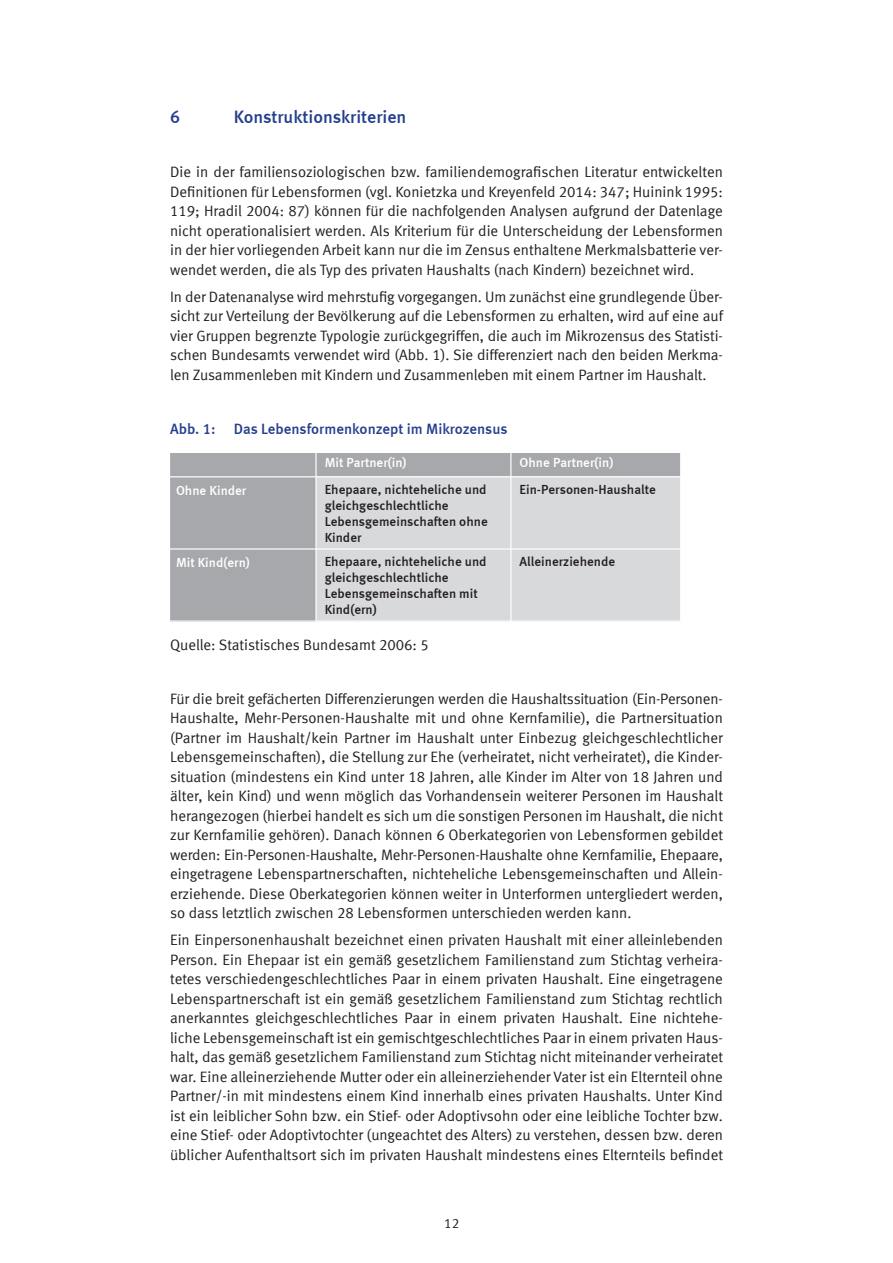
<style>
.page{position:relative;width:893px;height:1263px;background:#fff}
.page>*{position:absolute;margin:0;border:0;box-sizing:border-box;transform-origin:0 0}
.t1{font:18px "Meta Medium LF";color:#253f8e}
.t2{font:15px/19.5px "Meta Normal LF";color:#231f20;text-align:justify}
.t3{font:15px "Meta Medium LF";color:#253f8e}
.t4{font:13.5px "Meta Normal LF";color:#231f20}
.t5{font:13.2px/15.9px "Meta Medium LF";color:#231f20}
.t6{font:13.2px "Meta Medium LF";color:#fff}
</style>
<div class="page">
<div style="left:170px;top:454px;width:511px;height:23px;background:#a7a8ac"></div>
<div style="left:170px;top:477px;width:146px;height:72px;background:#a7a8ac"></div>
<div style="left:316px;top:477px;width:365px;height:72px;background:#d8d9db"></div>
<div style="left:170px;top:549px;width:146px;height:72px;background:#a7a8ac"></div>
<div style="left:316px;top:549px;width:365px;height:72px;background:#d8d9db"></div>
<hr style="left:315px;top:454px;width:2px;height:168px;background:#fff">
<hr style="left:510px;top:454px;width:1px;height:168px;background:#fff">
<hr style="left:169px;top:476px;width:512px;height:1px;background:#fff">
<hr style="left:169px;top:548px;width:512px;height:2px;background:#fff">
<hr style="left:680px;top:454px;width:1px;height:168px;background:#fff">
<hr style="left:169px;top:620px;width:512px;height:2px;background:#fff">
<p class="t1" style="left:170px;top:106px;width:12px">6</p>
<p class="t1" style="left:234px;top:106px;width:174px">Konstruktionskriterien</p>
<p class="t2" style="left:170px;top:162px;width:554px">Die in der familiensoziologischen bzw. familiendemografischen Literatur entwickelten Definitionen für Lebensformen (vgl. Konietzka und Kreyenfeld 2014: 347; Huinink 1995:<br>119; Hradil 2004: 87) können für die nachfolgenden Analysen aufgrund der Datenlage nicht operationalisiert werden. Als Kriterium für die Unterscheidung der Lebensformen in der hier vorliegenden Arbeit kann nur die im Zensus enthaltene Merkmalsbatterie ver&shy;wendet werden, die als Typ des privaten Haushalts (nach Kindern) bezeichnet wird.</p>
<p class="t2" style="left:170px;top:286px;width:554px">In der Datenanalyse wird mehrstufig vorgegangen. Um zunächst eine grundlegende Über&shy;sicht zur Verteilung der Bevölkerung auf die Lebensformen zu erhalten, wird auf eine auf vier Gruppen begrenzte Typologie zurückgegriffen, die auch im Mikrozensus des Statisti&shy;schen Bundesamts verwendet wird (Abb. 1). Sie differenziert nach den beiden Merkma&shy;len Zusammenleben mit Kindern und Zusammenleben mit einem Partner im Haushalt.</p>
<p class="t3" style="left:170px;top:420px;width:339px">Abb. 1: Das Lebensformenkonzept im Mikrozensus</p>
<p class="t6" style="left:325px;top:454px;width:83px">Mit Partner(in)</p>
<p class="t6" style="left:520px;top:454px;width:95px">Ohne Partner(in)</p>
<p class="t6" style="left:176px;top:482px;width:72px">Ohne Kinder</p>
<p class="t5" style="left:325px;top:481px;width:165px">Ehepaare, nichteheliche und gleichgeschlechtliche<br>Lebensgemeinschaften ohne<br>Kinder</p>
<p class="t5" style="left:520px;top:481px;width:138px">Ein-Personen-Haushalte</p>
<p class="t6" style="left:176px;top:555px;width:75px">Mit Kind(ern)</p>
<p class="t5" style="left:325px;top:553px;width:163px">Ehepaare, nichteheliche und gleichgeschlechtliche<br>Lebensgemeinschaften mit<br>Kind(ern)</p>
<p class="t5" style="left:520px;top:553px;width:97px">Alleinerziehende</p>
<p class="t2" style="left:170px;top:635px;width:260px">Quelle: Statistisches Bundesamt 2006: 5</p>
<p class="t2" style="left:170px;top:689px;width:554px">Für die breit gefächerten Differenzierungen werden die Haushaltssituation (Ein-Personen-Haushalte, Mehr-Personen-Haushalte mit und ohne Kernfamilie), die Partnersituation (Partner im Haushalt/kein Partner im Haushalt unter Einbezug gleichgeschlechtlicher Lebensgemeinschaften), die Stellung zur Ehe (verheiratet, nicht verheiratet), die Kinder&shy;situation (mindestens ein Kind unter 18 Jahren, alle Kinder im Alter von 18 Jahren und älter, kein Kind) und wenn möglich das Vorhandensein weiterer Personen im Haushalt herangezogen (hierbei handelt es sich um die sonstigen Personen im Haushalt, die nicht zur Kernfamilie gehören). Danach können 6 Oberkategorien von Lebensformen gebildet werden: Ein-Personen-Haushalte, Mehr-Personen-Haushalte ohne Kernfamilie, Ehepaare, eingetragene Lebenspartnerschaften, nichteheliche Lebensgemeinschaften und Allein&shy;erziehende. Diese Oberkategorien können weiter in Unterformen untergliedert werden, so dass letztlich zwischen 28 Lebensformen unterschieden werden kann.</p>
<p class="t2" style="left:170px;top:930px;width:554px">Ein Einpersonenhaushalt bezeichnet einen privaten Haushalt mit einer alleinlebenden Person. Ein Ehepaar ist ein gemäß gesetzlichem Familienstand zum Stichtag verheira&shy;tetes verschiedengeschlechtliches Paar in einem privaten Haushalt. Eine eingetragene Lebenspartnerschaft ist ein gemäß gesetzlichem Familienstand zum Stichtag rechtlich anerkanntes gleichgeschlechtliches Paar in einem privaten Haushalt. Eine nichtehe&shy;liche Lebensgemeinschaft ist ein gemischtgeschlechtliches Paar in einem privaten Haus&shy;halt, das gemäß gesetzlichem Familienstand zum Stichtag nicht miteinander verheiratet war. Eine alleinerziehende Mutter oder ein alleinerziehender Vater ist ein Elternteil ohne Partner/-in mit mindestens einem Kind innerhalb eines privaten Haushalts. Unter Kind ist ein leiblicher Sohn bzw. ein Stief- oder Adoptivsohn oder eine leibliche Tochter bzw. eine Stief- oder Adoptivtochter (ungeachtet des Alters) zu verstehen, dessen bzw. deren üblicher Aufenthaltsort sich im privaten Haushalt mindestens eines Elternteils befindet</p>
<p class="t4" style="left:444px;top:1216px;width:17px">12</p>
</div>
